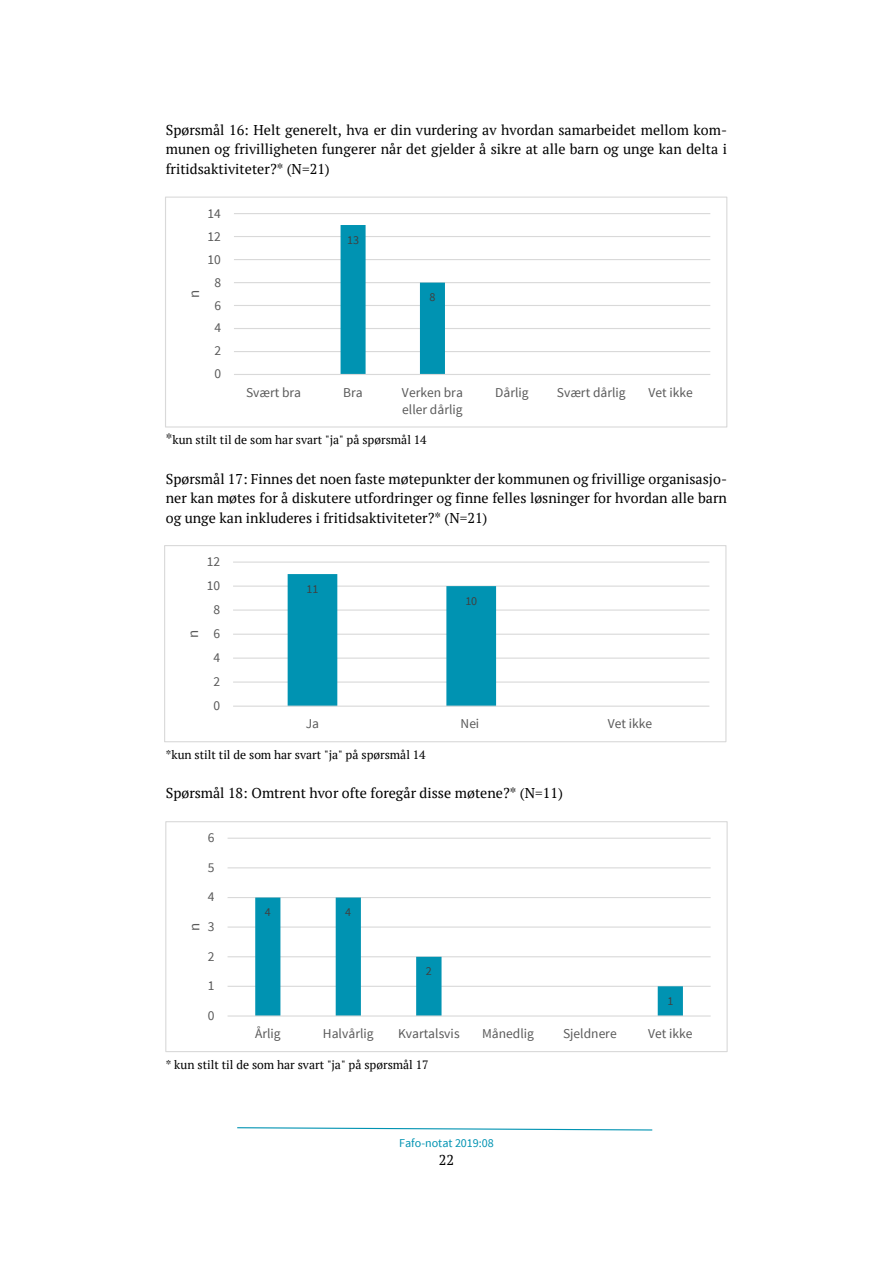
<style>
.page{position:relative;width:893px;height:1263px;background:#fff}
.page>*{position:absolute;margin:0;border:0;box-sizing:border-box;transform-origin:0 0}
.t1{font:15px "Source Sans Pro";color:#595959}
.t2{font:14.25px/19.5px "PT Serif";color:#000;text-align:justify}
.t3{font:13.5px/17px "Source Sans Pro";color:#595959}
.t4{font:12px "PT Serif";color:#000}
.t5{font:12px "Source Sans Pro";letter-spacing:-.005em;color:#0093b2}
.t6{font:12px "Source Sans Pro";color:#404040}
.s1{font-size:14.25px}
</style>
<div class="page">
<svg style="left:237px;top:1127px;width:416px;height:4px"></svg>
<hr style="left:234px;top:351px;width:476px;height:1px;background:#d9d9d9">
<hr style="left:234px;top:328px;width:476px;height:1px;background:#d9d9d9">
<hr style="left:234px;top:305px;width:476px;height:1px;background:#d9d9d9">
<hr style="left:234px;top:282px;width:476px;height:1px;background:#d9d9d9">
<hr style="left:234px;top:259px;width:476px;height:1px;background:#d9d9d9">
<hr style="left:234px;top:236px;width:476px;height:1px;background:#d9d9d9">
<hr style="left:234px;top:213px;width:476px;height:1px;background:#d9d9d9">
<svg style="left:341px;top:225px;width:104px;height:149px"></svg>
<hr style="left:234px;top:374px;width:476px;height:1px;background:#d9d9d9">
<div style="left:165px;top:197px;width:562px;height:231px;border:1px solid #d9d9d9"></div>
<hr style="left:233px;top:681px;width:476px;height:2px;background:#d9d9d9">
<hr style="left:233px;top:658px;width:476px;height:1px;background:#d9d9d9">
<hr style="left:233px;top:634px;width:476px;height:1px;background:#d9d9d9">
<hr style="left:233px;top:609px;width:476px;height:2px;background:#d9d9d9">
<hr style="left:233px;top:586px;width:476px;height:1px;background:#d9d9d9">
<hr style="left:233px;top:561px;width:476px;height:2px;background:#d9d9d9">
<svg style="left:288px;top:574px;width:208px;height:132px"></svg>
<hr style="left:233px;top:706px;width:476px;height:1px;background:#d9d9d9">
<div style="left:164px;top:545px;width:562px;height:197px;border:1px solid #d9d9d9"></div>
<hr style="left:228px;top:986px;width:483px;height:1px;background:#d9d9d9">
<hr style="left:228px;top:956px;width:483px;height:1px;background:#d9d9d9">
<hr style="left:228px;top:926px;width:483px;height:2px;background:#d9d9d9">
<hr style="left:228px;top:897px;width:483px;height:1px;background:#d9d9d9">
<hr style="left:228px;top:867px;width:483px;height:1px;background:#d9d9d9">
<hr style="left:228px;top:838px;width:483px;height:1px;background:#d9d9d9">
<svg style="left:255px;top:897px;width:428px;height:118px"></svg>
<hr style="left:228px;top:1015px;width:483px;height:1px;background:#d9d9d9">
<div style="left:165px;top:821px;width:563px;height:231px;border:1px solid #d9d9d9"></div>
<p class="t2" style="left:166px;top:120px;width:563px">Spørsmål 16: Helt generelt, hva er din vurdering av hvordan samarbeidet mellom kom&shy;munen og frivilligheten fungerer når det gjelder å sikre at alle barn og unge kan delta i fritidsaktiviteter?* (N=21)</p>
<p class="t1" style="left:185px;top:298px;width:10px;rotate:-90deg">n</p>
<p class="t3" style="left:208px;top:205px;width:15px">14</p>
<p class="t3" style="left:208px;top:228px;width:15px">12</p>
<p class="t3" style="left:208px;top:251px;width:15px">10</p>
<p class="t3" style="left:214px;top:274px;width:8px">8</p>
<p class="t3" style="left:214px;top:297px;width:8px">6</p>
<p class="t3" style="left:214px;top:320px;width:8px">4</p>
<p class="t3" style="left:214px;top:343px;width:8px">2</p>
<p class="t3" style="left:214px;top:366px;width:8px">0</p>
<p class="t6" style="left:347px;top:232px;width:13px">13</p>
<p class="t6" style="left:429px;top:290px;width:7px">8</p>
<p class="t3" style="left:246px;top:384px;width:57px">Svært bra</p>
<p class="t3" style="left:343px;top:384px;width:21px">Bra</p>
<p class="t3" style="left:402px;top:384px;width:62px">Verken bra eller dårlig</p>
<p class="t3" style="left:495px;top:384px;width:35px">Dårlig</p>
<p class="t3" style="left:557px;top:384px;width:70px">Svært dårlig</p>
<p class="t3" style="left:648px;top:384px;width:46px">Vet ikke</p>
<p class="t4" style="left:166px;top:432px;width:262px"><span class="s1">*</span>kun stilt til de som har svart "ja" på spørsmål 14</p>
<p class="t2" style="left:166px;top:469px;width:563px">Spørsmål 17: Finnes det noen faste møtepunkter der kommunen og frivillige organisasjo&shy;ner kan møtes for å diskutere utfordringer og finne felles løsninger for hvordan alle barn og unge kan inkluderes i fritidsaktiviteter?* (N=21)</p>
<p class="t1" style="left:184px;top:638px;width:10px;rotate:-90deg">n</p>
<p class="t3" style="left:207px;top:553px;width:15px">12</p>
<p class="t3" style="left:207px;top:577px;width:15px">10</p>
<p class="t3" style="left:213px;top:601px;width:8px">8</p>
<p class="t3" style="left:213px;top:625px;width:8px">6</p>
<p class="t3" style="left:213px;top:649px;width:8px">4</p>
<p class="t3" style="left:213px;top:673px;width:8px">2</p>
<p class="t3" style="left:213px;top:697px;width:8px">0</p>
<p class="t6" style="left:307px;top:581px;width:13px">11</p>
<p class="t6" style="left:465px;top:593px;width:13px">10</p>
<p class="t3" style="left:306px;top:716px;width:15px">Ja</p>
<p class="t3" style="left:461px;top:716px;width:20px">Nei</p>
<p class="t3" style="left:608px;top:716px;width:46px">Vet ikke</p>
<p class="t4" style="left:166px;top:747px;width:261px">*kun stilt til de som har svart "ja" på spørsmål 14</p>
<p class="t2" style="left:166px;top:783px;width:399px">Spørsmål 18: Omtrent hvor ofte foregår disse møtene?* (N=11)</p>
<p class="t3" style="left:208px;top:829px;width:8px">6</p>
<p class="t3" style="left:208px;top:859px;width:8px">5</p>
<p class="t1" style="left:185px;top:931px;width:10px;rotate:-90deg">n</p>
<p class="t3" style="left:208px;top:889px;width:8px">4</p>
<p class="t3" style="left:208px;top:918px;width:8px">3</p>
<p class="t3" style="left:208px;top:948px;width:8px">2</p>
<p class="t3" style="left:208px;top:978px;width:8px">1</p>
<p class="t3" style="left:208px;top:1007px;width:8px">0</p>
<p class="t6" style="left:265px;top:905px;width:7px">4</p>
<p class="t6" style="left:345px;top:905px;width:7px">4</p>
<p class="t6" style="left:426px;top:964px;width:7px">2</p>
<p class="t6" style="left:667px;top:993px;width:7px">1</p>
<p class="t3" style="left:255px;top:1025px;width:27px">Årlig</p>
<p class="t3" style="left:323px;top:1025px;width:52px">Halvårlig</p>
<p class="t3" style="left:398px;top:1025px;width:63px">Kvartalsvis</p>
<p class="t3" style="left:482px;top:1025px;width:53px">Månedlig</p>
<p class="t3" style="left:563px;top:1025px;width:55px">Sjeldnere</p>
<p class="t3" style="left:648px;top:1025px;width:46px">Vet ikke</p>
<p class="t4" style="left:166px;top:1057px;width:264px">* kun stilt til de som har svart "ja" på spørsmål 17</p>
<p class="t5" style="left:399px;top:1136px;width:96px">Fafo-notat 2019:08</p>
<p class="t2" style="left:439px;top:1150px;width:17px">22</p>
</div>
